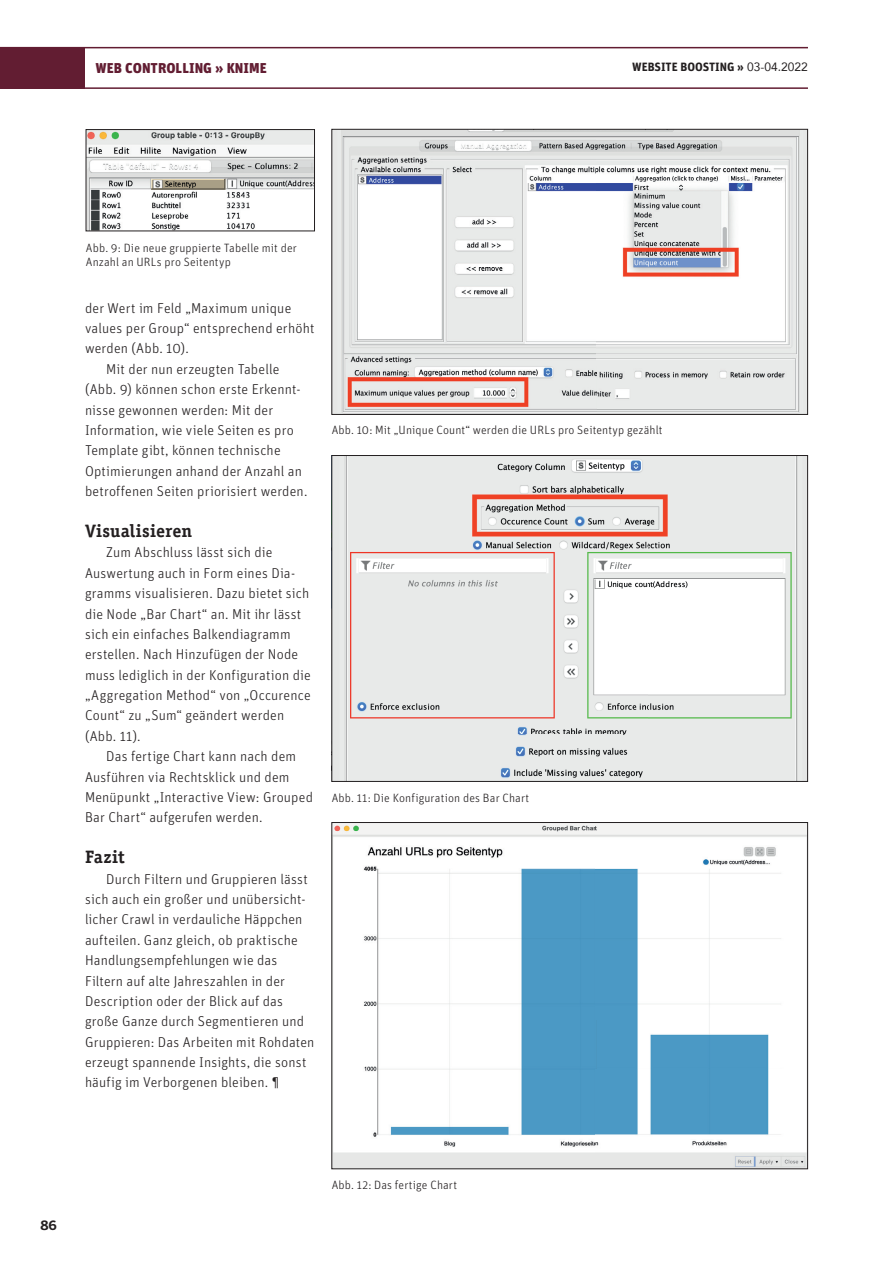
<style>
.page{position:relative;width:893px;height:1263px;background:#fff}
.page>*{position:absolute;margin:0;border:0;box-sizing:border-box;transform-origin:0 0}
.t1{font:700 18px "Officina Serif Std";letter-spacing:.005em;color:#231f20}
.t2{font:300 14.25px/20.4px "Unit";letter-spacing:.01em;color:#231f20}
.t3{font:900 14.25px "Unit";color:#621d32}
.t4{font:700 12.75px "Benton Sans";color:#231f20}
.t5{font:300 12px/14.4px "Unit";letter-spacing:.01em;color:#231f20}
.t6{font:700 12px "Unit";color:#231f20}
.s1{font-family:"Avenir";font-weight:400}
</style>
<div class="page">
<div style="left:0;top:47px;width:85px;height:41px;background:#621d32"></div>
<hr style="left:0;top:47px;width:808px;height:1px;background:#621d32">
<hr style="left:0;top:87px;width:808px;height:2px;background:#621d32">
<img style="left:334px;top:131px;width:472px;height:282px">
<div style="left:332px;top:129px;width:476px;height:286px;border:1px solid #231f20"></div>
<img style="left:88px;top:131px;width:225px;height:98px">
<div style="left:86px;top:129px;width:229px;height:102px;border:1px solid #231f20"></div>
<img style="left:334px;top:457px;width:472px;height:322px">
<div style="left:332px;top:455px;width:476px;height:326px;border:1px solid #231f20"></div>
<img style="left:334px;top:824px;width:472px;height:343px">
<p class="t3" style="left:96px;top:59px;width:172px">WEB CONTROLLING » KNIME</p>
<p class="t6" style="left:632px;top:59px;width:177px">WEBSITE BOOSTING » <span class="s1">03-04.2022</span></p>
<p class="t5" style="left:86px;top:240px;width:212px">Abb. 9: Die neue gruppierte Tabelle mit der<br>Anzahl an URLs pro Seitentyp</p>
<p class="t2" style="left:85px;top:297px;width:208px">der Wert im Feld „Maximum unique</p>
<p class="t2" style="left:85px;top:318px;width:231px">values per Group“ entsprechend erhöht</p>
<p class="t2" style="left:85px;top:338px;width:105px">werden (Abb. 10).</p>
<p class="t2" style="left:106px;top:359px;width:175px">Mit der nun erzeugten Tabelle</p>
<p class="t2" style="left:85px;top:379px;width:217px">(Abb. 9) können schon erste Erkennt-</p>
<p class="t2" style="left:85px;top:399px;width:190px">nisse gewonnen werden: Mit der</p>
<p class="t2" style="left:85px;top:420px;width:210px">Information, wie viele Seiten es pro</p>
<p class="t2" style="left:85px;top:440px;width:197px">Template gibt, können technische</p>
<p class="t2" style="left:85px;top:460px;width:218px">Optimierungen anhand der Anzahl an</p>
<p class="t2" style="left:85px;top:481px;width:224px">betroffenen Seiten priorisiert werden.</p>
<p class="t1" style="left:85px;top:519px;width:109px">Visualisieren</p>
<p class="t2" style="left:85px;top:542px;width:227px;text-indent:21px">Zum Abschluss lässt sich die Auswertung auch in Form eines Dia&shy;gramms visualisieren. Dazu bietet sich die Node „Bar Chart“ an. Mit ihr lässt sich ein einfaches Balkendiagramm erstellen. Nach Hinzufügen der Node muss lediglich in der Konfiguration die „Aggregation Method“ von „Occurence Count“ zu „Sum“ geändert werden (Abb. 11).</p>
<p class="t2" style="left:85px;top:746px;width:230px;text-indent:21px">Das fertige Chart kann nach dem Ausführen via Rechtsklick und dem Menüpunkt „Interactive View: Grouped Bar Chart“ aufgerufen werden.</p>
<p class="t1" style="left:85px;top:846px;width:41px">Fazit</p>
<p class="t2" style="left:85px;top:868px;width:231px;text-indent:21px">Durch Filtern und Gruppieren lässt sich auch ein großer und unübersicht&shy;licher Crawl in verdauliche Häppchen aufteilen. Ganz gleich, ob praktische Handlungsempfehlungen wie das Filtern auf alte Jahreszahlen in der Description oder der Blick auf das große Ganze durch Segmentieren und Gruppieren: Das Arbeiten mit Rohdaten erzeugt spannende Insights, die sonst häufig im Verborgenen bleiben. ¶</p>
<p class="t5" style="left:332px;top:422px;width:332px">Abb. 10: Mit „Unique Count“ werden die URLs pro Seitentyp gezählt</p>
<p class="t5" style="left:332px;top:791px;width:199px">Abb. 11: Die Konfiguration des Bar Chart</p>
<p class="t4" style="left:40px;top:1217px;width:18px">86</p>
<p class="t5" style="left:332px;top:1177px;width:127px">Abb. 12: Das fertige Chart</p>
</div>
